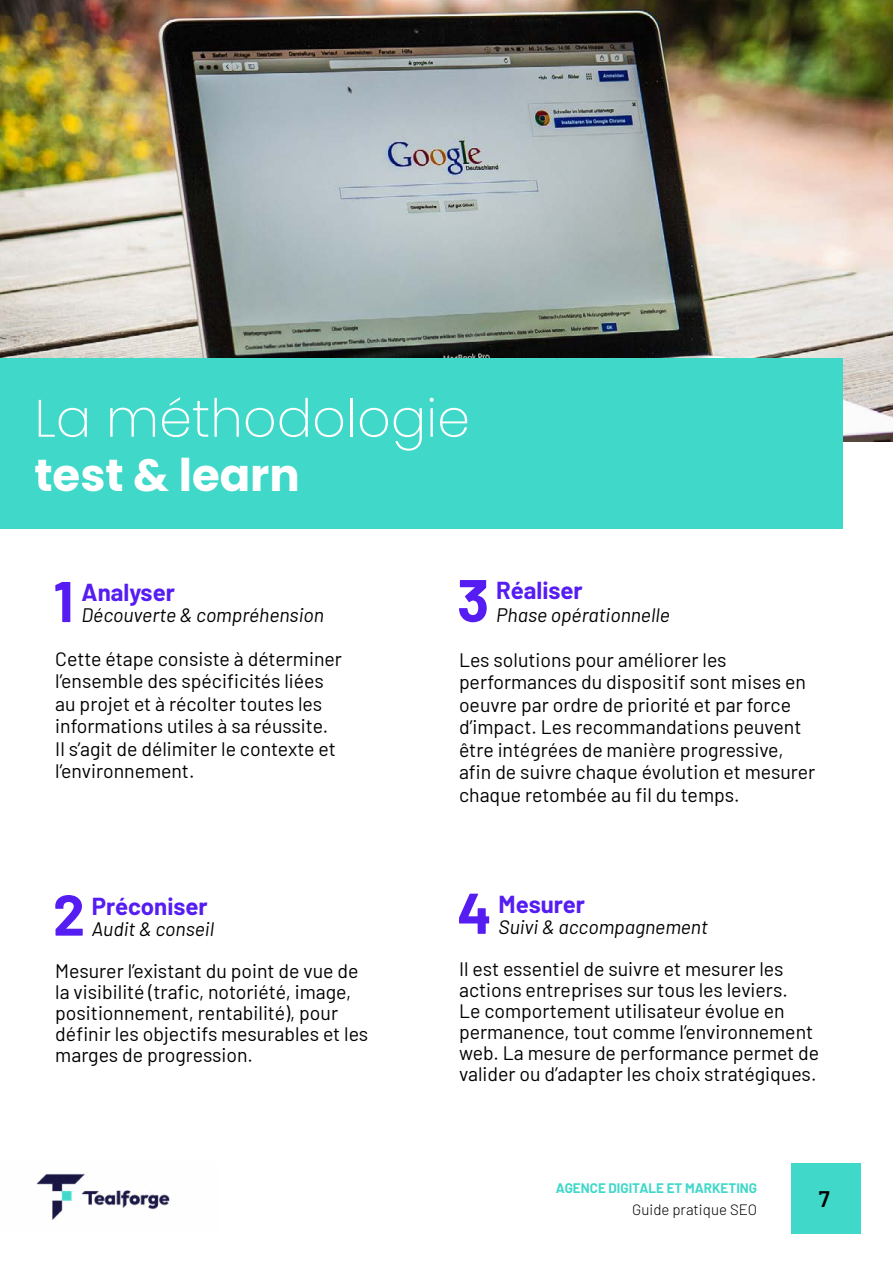
<style>
.page{position:relative;width:893px;height:1263px;background:#fff}
.page>*{position:absolute;margin:0;border:0;box-sizing:border-box;transform-origin:0 0}
.t1{font:700 59.7px "Barlow";color:#561df2}
.t2{font:700 57.3px "Barlow";color:#561df2}
.t3{font:200 52.5px "Poppins";color:#fff}
.t4{font:700 45px "Poppins";color:#fff}
.t5{font:700 24px "Barlow";color:#561df2}
.t6{font:600 22.5px "Barlow";color:#000}
.t7{font:19.5px/22.5px "Barlow";color:#000}
.t8{font:italic 19.5px "Barlow";color:#000}
.t9{font:300 15px "Barlow";color:#000}
.t10{font:700 13.5px "Barlow";color:#3fd8c9}
</style>
<div class="page">
<img style="left:0;top:0;width:893px;height:441px">
<div style="left:0;top:358px;width:843px;height:170px;background:#3fd8c9"></div>
<div style="left:791px;top:1163px;width:70px;height:70px;background:#3fd8c9"></div>
<img style="left:36px;top:1173px;width:134px;height:47px">
<h3 class="t3" style="left:34px;top:388px;width:437px">La méthodologie</h3>
<h3 class="t4" style="left:34px;top:449px;width:267px">test &amp; learn</h3>
<h2 class="t2" style="left:53px;top:559px;width:22px">1</h2>
<p class="t5" style="left:82px;top:575px;width:95px">Analyser</p>
<p class="t8" style="left:82px;top:601px;width:244px">Découverte &amp; compréhension</p>
<p class="t7" style="left:55px;top:646px;width:288px">Cette étape consiste à déterminer l’ensemble des spécificités liées au projet et à récolter toutes les informations utiles à sa réussite.<br>Il s’agit de délimiter le contexte et l’environnement.</p>
<h2 class="t2" style="left:53px;top:873px;width:34px">2</h2>
<p class="t5" style="left:92px;top:888px;width:117px">Préconiser</p>
<p class="t8" style="left:92px;top:914px;width:124px">Audit &amp; conseil</p>
<p class="t7" style="left:55px;top:959px;width:315px;line-height:21px">Mesurer l’existant du point de vue de la visibilité (trafic, notoriété, image, positionnement, rentabilité), pour définir les objectifs mesurables et les marges de progression.</p>
<h1 class="t1" style="left:457px;top:556px;width:34px">3</h1>
<p class="t5" style="left:496px;top:573px;width:88px">Réaliser</p>
<p class="t8" style="left:496px;top:601px;width:175px">Phase opérationnelle</p>
<p class="t7" style="left:459px;top:647px;width:358px">Les solutions pour améliorer les performances du dispositif sont mises en oeuvre par ordre de priorité et par force d’impact. Les recommandations peuvent être intégrées de manière progressive, afin de suivre chaque évolution et mesurer chaque retombée au fil du temps.</p>
<h2 class="t2" style="left:457px;top:871px;width:36px">4</h2>
<p class="t5" style="left:499px;top:886px;width:88px">Mesurer</p>
<p class="t8" style="left:499px;top:913px;width:211px">Suivi &amp; accompagnement</p>
<p class="t7" style="left:459px;top:957px;width:362px;line-height:21px">Il est essentiel de suivre et mesurer les actions entreprises sur tous les leviers.<br>Le comportement utilisateur évolue en permanence, tout comme l’environnement web. La mesure de performance permet de valider ou d’adapter les choix stratégiques.</p>
<p class="t10" style="left:556px;top:1178px;width:203px">AGENCE DIGITALE ET MARKETING</p>
<p class="t9" style="left:632px;top:1199px;width:126px">Guide pratique SEO</p>
<p class="t6" style="left:819px;top:1183px;width:12px">7</p>
</div>
